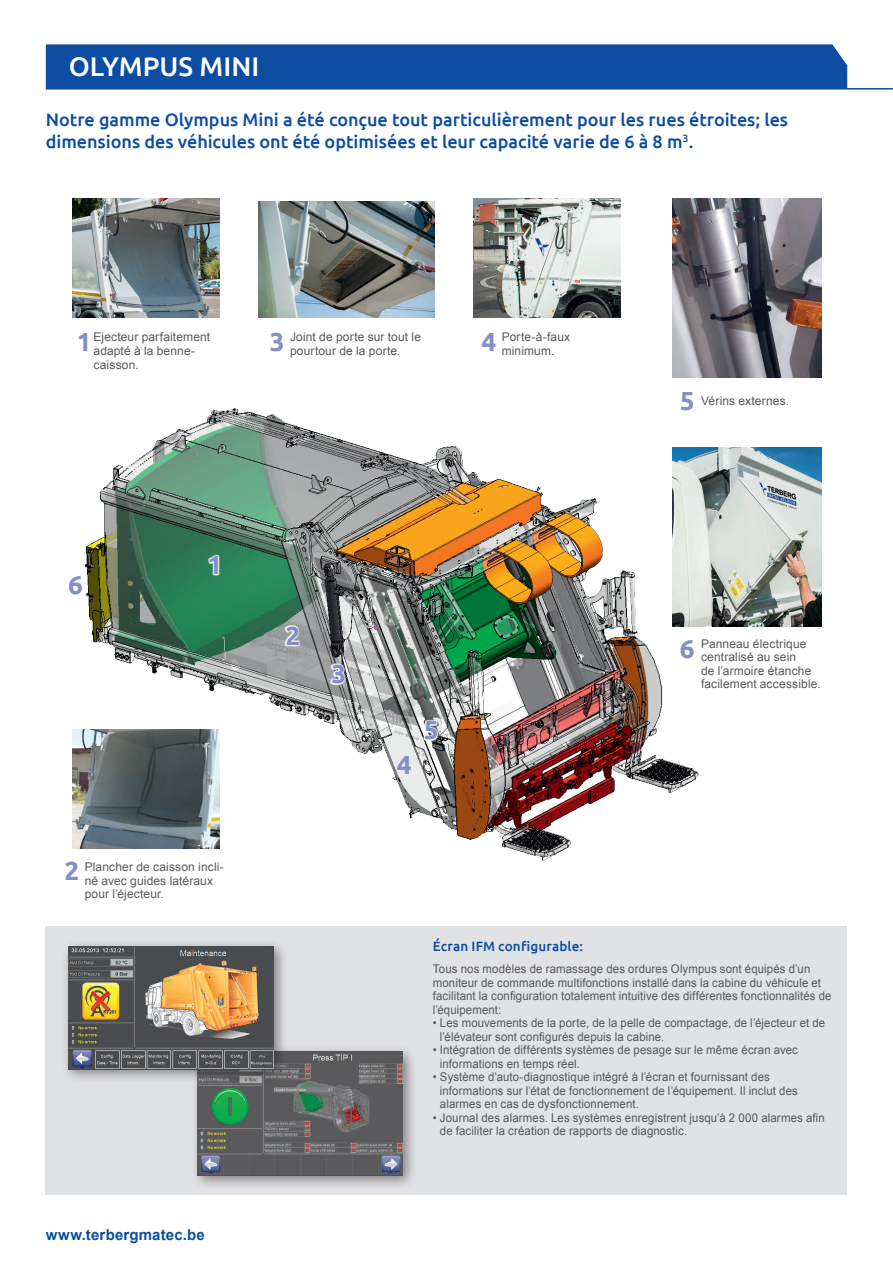
<style>
.page{position:relative;width:893px;height:1263px;background:#fff}
.page>*{position:absolute;margin:0;border:0;box-sizing:border-box;transform-origin:0 0}
.t1{font:500 27px "Ubuntu";letter-spacing:.005em;color:#fff}
.t2{font:700 26.25px "Ubuntu";color:#838fc7}
.t3{font:500 18px/21.6px "Ubuntu";color:#0d4da1}
.t4{font:700 15px "Arial";letter-spacing:.015em;color:#0d4da1}
.t5{font:500 13.5px "Ubuntu";letter-spacing:.01em;color:#0d4da1}
.t6{font:12px/13.5px "Arial";letter-spacing:.01em;color:#57585a;scale:.95 1}
.t7{font:12px/13.5px "Arial";letter-spacing:.01em;color:#57585a}
.s1{font-family:"Ubuntu";font-weight:700;font-size:26.25px;color:#838fc7}
</style>
<div class="page">
<img style="left:72px;top:408px;width:627px;height:453px">
<img style="left:73px;top:198px;width:146px;height:119px">
<img style="left:73px;top:729px;width:146px;height:119px">
<img style="left:474px;top:198px;width:147px;height:119px">
<img style="left:258px;top:202px;width:176px;height:115px">
<img style="left:673px;top:447px;width:148px;height:180px">
<div style="left:46px;top:926px;width:801px;height:269px;background:#e1e2e4"></div>
<div style="left:190px;top:1044px;width:228px;height:146px;background:#231f20;opacity:.5"></div>
<img style="left:198px;top:1052px;width:205px;height:123px">
<div style="left:61px;top:939px;width:227px;height:145px;background:#231f20;opacity:.5"></div>
<img style="left:69px;top:946px;width:205px;height:123px">
<img style="left:673px;top:198px;width:148px;height:180px">
<hr style="left:46px;top:88px;width:847px;height:2px;background:#0d4da1">
<div style="left:46px;top:44px;width:801px;height:44px;background:#0d4da1"></div>
<svg style="left:207px;top:555px;width:13px;height:21px"></svg>
<svg style="left:284px;top:625px;width:16px;height:21px"></svg>
<svg style="left:330px;top:663px;width:16px;height:22px"></svg>
<svg style="left:423px;top:720px;width:16px;height:21px"></svg>
<h1 class="t1" style="left:69px;top:50px;width:192px">OLYMPUS MINI</h1>
<h3 class="t3" style="left:46px;top:108px;width:744px">Notre gamme Olympus Mini a été conçue tout particulièrement pour les rues étroites; les dimensions des véhicules ont été optimisées et leur capacité varie de 6 à 8 m<sup>3</sup>.</h3>
<h2 class="t2" style="left:270px;top:326px;width:16px">3</h2>
<h2 class="t2" style="left:77px;top:326px;width:16px">1</h2>
<p class="t7" style="left:481px;top:331px;width:90px;text-indent:20px">Porte-à-faux<br><sup>4</sup> minimum.</p>
<p class="t7" style="left:94px;top:331px;width:118px">Ejecteur parfaitement adapté à la benne&shy;caisson.</p>
<p class="t7" style="left:290px;top:331px;width:133px">Joint de porte sur tout le pourtour de la porte.</p>
<h2 class="t2" style="left:68px;top:569px;width:16px">6</h2>
<h2 class="t2" style="left:208px;top:549px;width:16px">1</h2>
<h2 class="t2" style="left:65px;top:855px;width:16px">2</h2>
<p class="t7" style="left:85px;top:860px;width:141px">Plancher de caisson incli&shy;né avec guides latéraux pour l’éjecteur.</p>
<h2 class="t2" style="left:286px;top:620px;width:16px">2</h2>
<h2 class="t2" style="left:331px;top:658px;width:16px">3</h2>
<h2 class="t2" style="left:397px;top:748px;width:16px">4</h2>
<h2 class="t2" style="left:424px;top:714px;width:16px">5</h2>
<p class="t7" style="left:680px;top:394px;width:111px"><span class="s1">5</span> Vérins externes.</p>
<p class="t7" style="left:701px;top:637px;width:121px">Panneau électrique centralisé au sein<br>de l’armoire étanche facilement accessible.</p>
<h2 class="t2" style="left:680px;top:633px;width:16px">6</h2>
<p class="t4" style="left:46px;top:1224px;width:161px">www.terbergmatec.be</p>
<p class="t5" style="left:433px;top:938px;width:152px">Écran IFM configurable:</p>
<p class="t6" style="left:433px;top:962px;width:421px">Tous nos modèles de ramassage des ordures Olympus sont équipés d’un moniteur de commande multifonctions installé dans la cabine du véhicule et facilitant la configuration totalement intuitive des différentes fonctionnalités de l’équipement:</p>
<p class="t6" style="left:440px;top:1016px;width:407px;text-indent:-7px">• Les mouvements de la porte, de la pelle de compactage, de l’éjecteur et de l’élévateur sont configurés depuis la cabine.</p>
<p class="t6" style="left:440px;top:1043px;width:378px;text-indent:-7px">• Intégration de différents systèmes de pesage sur le même écran avec informations en temps réel.</p>
<p class="t6" style="left:440px;top:1070px;width:378px;text-indent:-7px">• Système d’auto-diagnostique intégré à l’écran et fournissant des informations sur l’état de fonctionnement de l’équipement. Il inclut des alarmes en cas de dysfonctionnement.</p>
<p class="t6" style="left:440px;top:1111px;width:407px;text-indent:-7px">• Journal des alarmes. Les systèmes enregistrent jusqu’à 2 000 alarmes afin de faciliter la création de rapports de diagnostic.</p>
</div>
